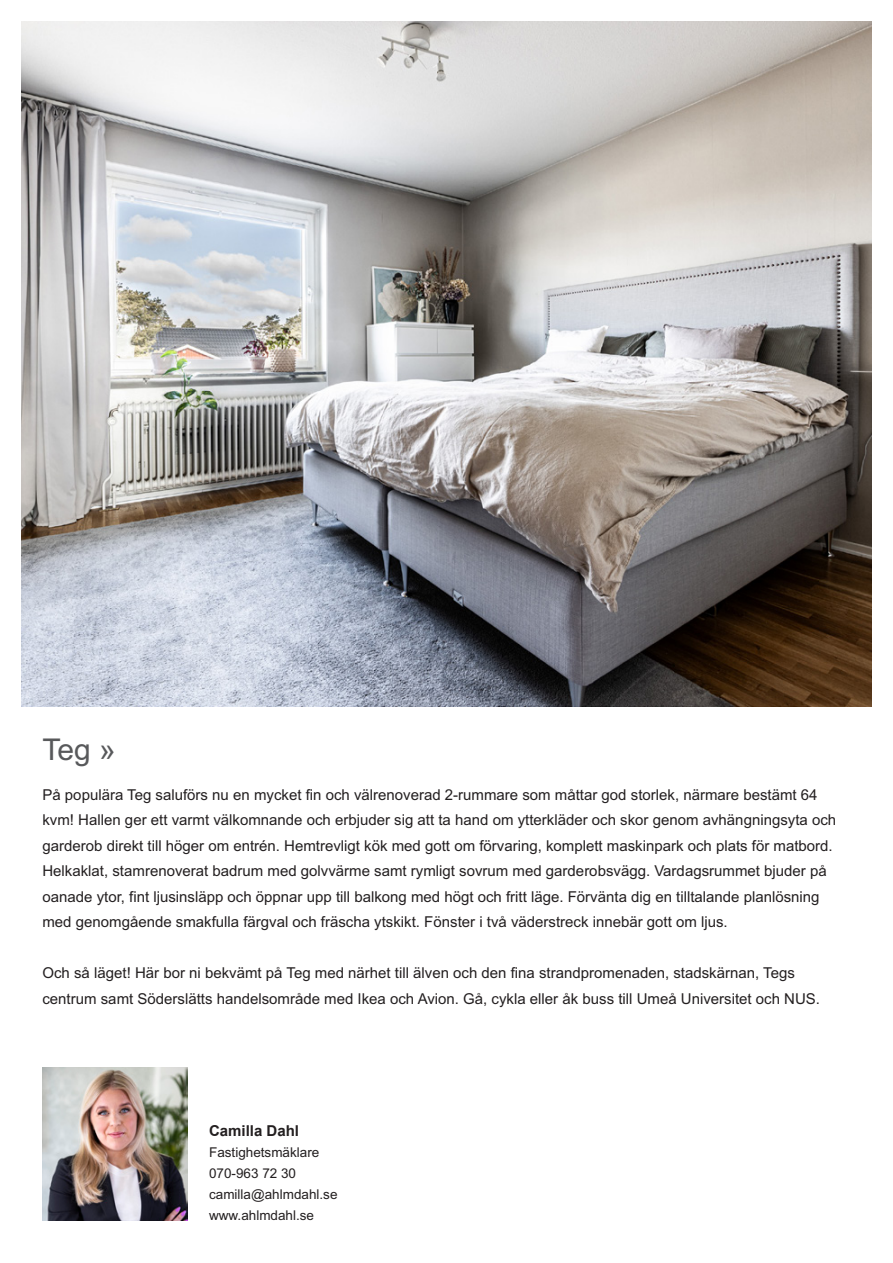
<style>
.page{position:relative;width:893px;height:1263px;background:#fff}
.page>*{position:absolute;margin:0;border:0;box-sizing:border-box;transform-origin:0 0}
.t1{font:30px "Arial";color:#58595b}
.t2{font:15px/25.5px "Arial";color:#231f20}
.t3{font:700 15px "Arial";color:#231f20}
.t4{font:13.5px/21px "Arial";color:#231f20}
</style>
<div class="page">
<img style="left:21px;top:21px;width:851px;height:686px">
<img style="left:43px;top:1067px;width:145px;height:153px">
<h1 class="t1" style="left:42px;top:729px;width:75px">Teg »</h1>
<p class="t2" style="left:42px;top:781px;width:795px">På populära Teg saluförs nu en mycket fin och välrenoverad 2‑rummare som måttar god storlek, närmare bestämt 64 kvm! Hallen ger ett varmt välkomnande och erbjuder sig att ta hand om ytterkläder och skor genom avhängningsyta och garderob direkt till höger om entrén. Hemtrevligt kök med gott om förvaring, komplett maskinpark och plats för matbord.<br>Helkaklat, stamrenoverat badrum med golvvärme samt rymligt sovrum med garderobsvägg. Vardagsrummet bjuder på oanade ytor, fint ljusinsläpp och öppnar upp till balkong med högt och fritt läge. Förvänta dig en tilltalande planlösning med genomgående smakfulla färgval och fräscha ytskikt. Fönster i två väderstreck innebär gott om ljus.</p>
<p class="t2" style="left:42px;top:960px;width:779px">Och så läget! Här bor ni bekvämt på Teg med närhet till älven och den fina strandpromenaden, stadskärnan, Tegs centrum samt Söderslätts handelsområde med Ikea och Avion. Gå, cykla eller åk buss till Umeå Universitet och NUS.</p>
<p class="t3" style="left:209px;top:1120px;width:92px">Camilla Dahl</p>
<p class="t4" style="left:209px;top:1142px;width:130px">Fastighetsmäklare<br>070‑963 72 30 camilla@ahlmdahl.se www.ahlmdahl.se</p>
</div>
